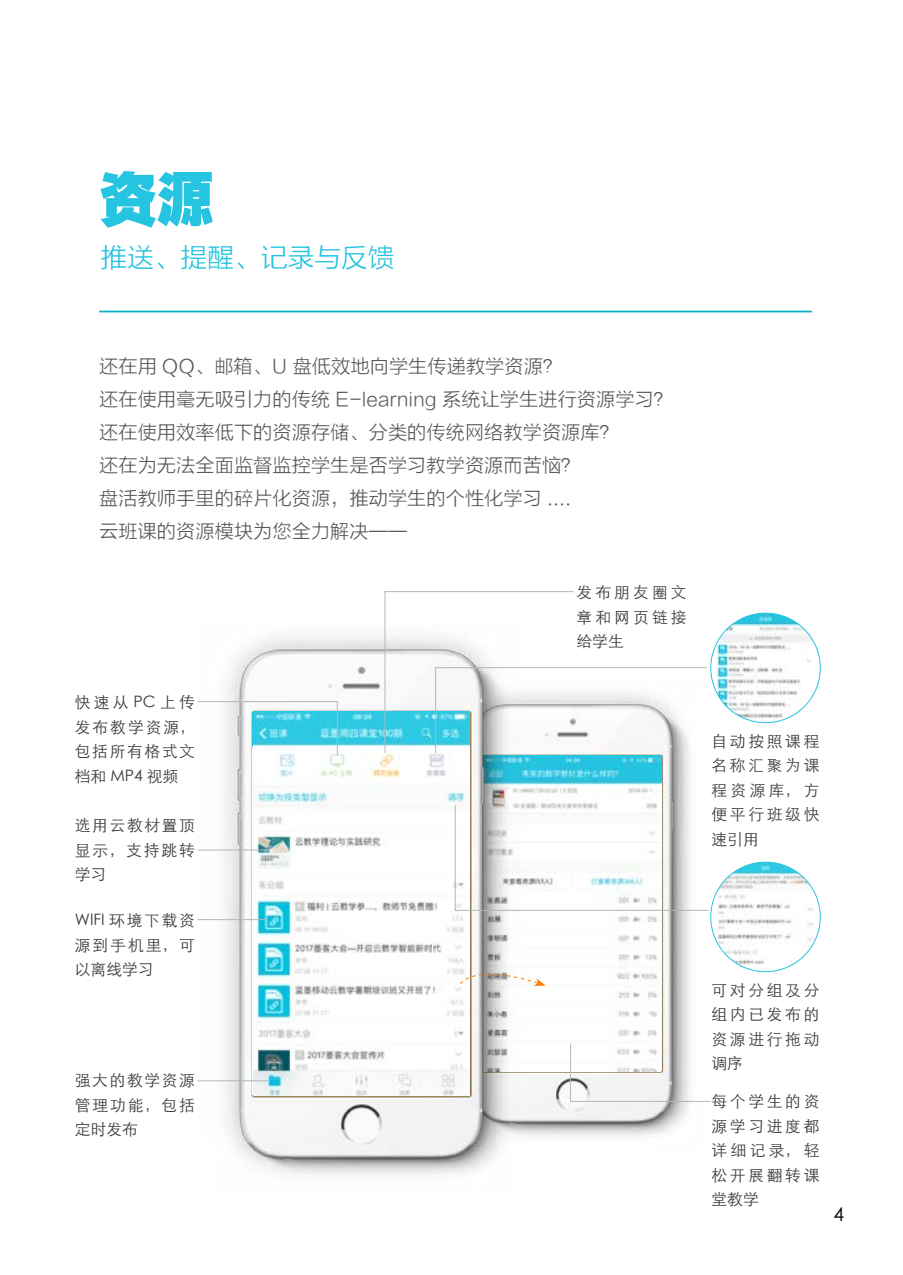
<style>
.page{position:relative;width:903px;height:1275px;background:#fff}
.page>*{position:absolute;margin:0;border:0;box-sizing:border-box;transform-origin:0 0}
.t1{font:57.75px "FZCCHJW GB1 0";color:#25c4e1}
.t2{font:26.78px "FZLTXHK";color:#25c4e1}
.t3{font:19.25px/33.1px "FZLTXHK";color:#595757}
.t4{font:19.25px "ST Xihei";color:#000}
.t5{font:15.75px/24.5px "ST Xihei";letter-spacing:.17em;color:#3e3a39;text-align:justify}
</style>
<div class="page">
<hr style="left:99px;top:311px;width:713px;height:1px;background:#03b2c4">
<img style="left:546px;top:681px;width:170px;height:456px">
<img style="left:546px;top:756px;width:113px;height:314px">
<img style="left:197px;top:636px;width:349px;height:539px">
<img style="left:253px;top:712px;width:216px;height:383px">
<svg style="left:459px;top:963px;width:87px;height:23px"></svg>
<hr style="left:197px;top:1080px;width:71px;height:1px;background:#b5b6b6">
<hr style="left:197px;top:919px;width:71px;height:1px;background:#b5b6b6">
<hr style="left:197px;top:850px;width:71px;height:1px;background:#b5b6b6">
<svg style="left:197px;top:701px;width:141px;height:55px"></svg>
<div style="left:711px;top:613px;width:109px;height:110px;background:#fff;border-radius:50%"></div>
<img style="left:716px;top:613px;width:98px;height:110px">
<div style="left:711px;top:862px;width:109px;height:110px;background:#fff;border-radius:50%"></div>
<img style="left:716px;top:862px;width:98px;height:110px">
<svg style="left:384px;top:591px;width:323px;height:163px"></svg>
<svg style="left:570px;top:1043px;width:141px;height:59px"></svg>
<svg style="left:454px;top:804px;width:255px;height:107px"></svg>
<h1 class="t1" style="left:99px;top:168px;width:117px">资源</h1>
<h2 class="t2" style="left:101px;top:243px;width:296px">推送、提醒、记录与反馈</h2>
<p class="t3" style="left:99px;top:350px;width:575px">还在用 QQ、邮箱、U 盘低效地向学生传递教学资源？<br>还在使用毫无吸引力的传统 E-learning 系统让学生进行资源学习？还在使用效率低下的资源存储、分类的传统网络教学资源库？<br>还在为无法全面监督监控学生是否学习教学资源而苦恼？<br>盘活教师手里的碎片化资源，推动学生的个性化学习 ....<br>云班课的资源模块为您全力解决——</p>
<p class="t5" style="left:75px;top:689px;width:122px">快速从PC上传发布教学资源，包括所有格式文档和 MP4 视频</p>
<p class="t5" style="left:75px;top:812px;width:122px">选用云教材置顶显示，支持跳转学习</p>
<p class="t5" style="left:75px;top:907px;width:122px">WIFI 环境下载资源到手机里，可以离线学习</p>
<p class="t5" style="left:75px;top:1067px;width:122px">强大的教学资源管理功能，包括定时发布</p>
<p class="t5" style="left:576px;top:579px;width:112px">发布朋友圈文章和网页链接给学生</p>
<p class="t5" style="left:711px;top:727px;width:109px">自动按照课程名称汇聚为课程资源库，方便平行班级快速引用</p>
<p class="t5" style="left:711px;top:976px;width:109px">可对分组及分组内已发布的资源进行拖动调序</p>
<p class="t5" style="left:711px;top:1088px;width:109px">每个学生的资源学习进度都详细记录，轻松开展翻转课堂教学</p>
<p class="t4" style="left:833px;top:1200px;width:12px">4</p>
</div>
